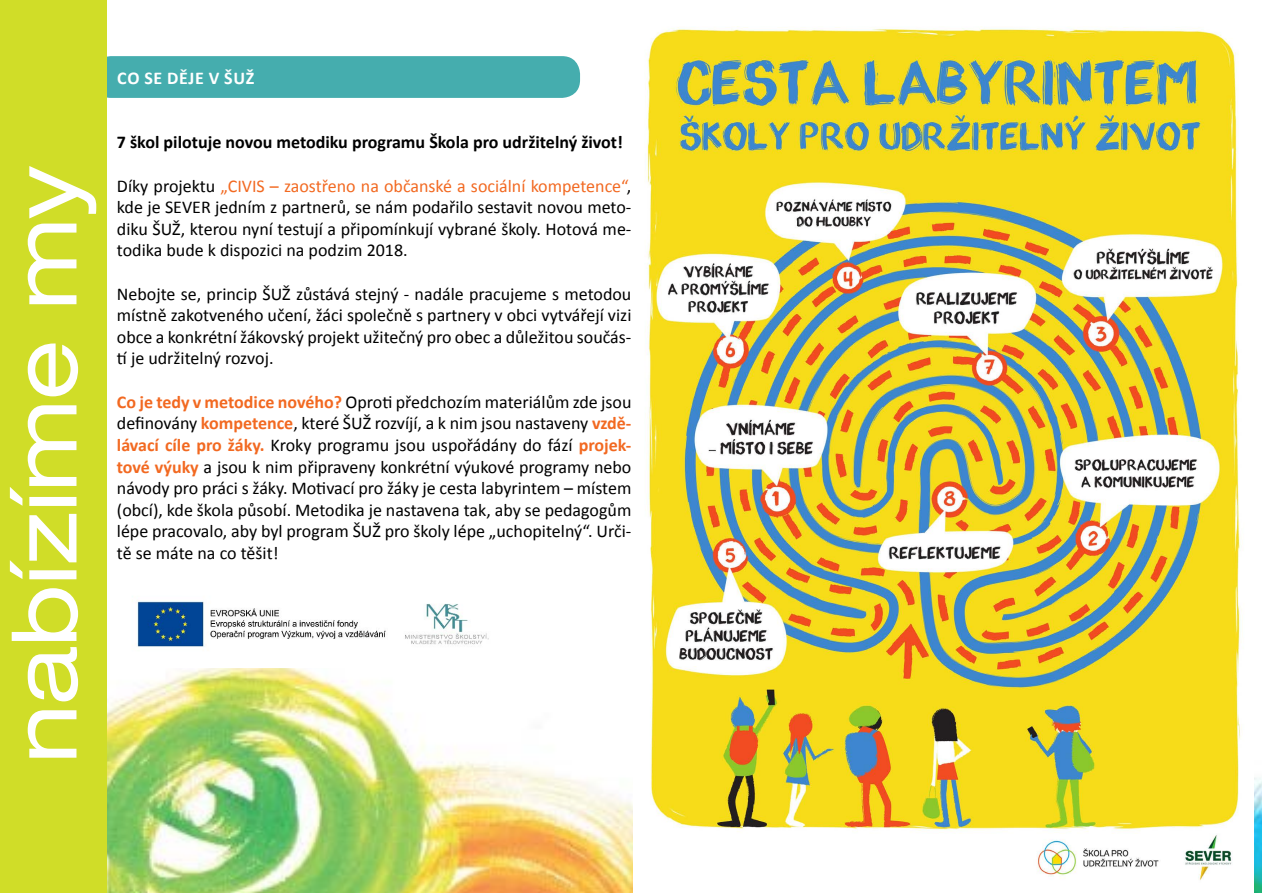
<style>
.page{position:relative;width:1263px;height:893px;background:#fff}
.page>*{position:absolute;margin:0;border:0;box-sizing:border-box;transform-origin:0 0}
.t1{font:expanded 90px "Helvetica Neue LT Pro";color:#fff}
.t2{font:18px/21.6px "Calibri";color:#000;text-align:justify}
.t3{font:700 18px "Calibri";color:#000}
.t4{font:700 18px "Calibri";color:#fff}
.s1{color:#f26921}
.s2{font-weight:700;color:#f26921}
</style>
<div class="page">
<img style="left:106px;top:663px;width:1156px;height:230px">
<div style="left:93px;top:56px;width:487px;height:42px;background:#45adae;border-radius:18px"></div>
<div style="left:0;top:0;width:106px;height:893px;background:#d0dd28"></div>
<img style="left:634px;top:26px;width:620px;height:867px">
<img style="left:117px;top:601px;width:393px;height:67px">
<h1 class="t1" style="left:-7px;top:763px;width:598px;rotate:-90deg">nabízíme my</h1>
<p class="t4" style="left:117px;top:65px;width:139px">CO SE DĚJE V ŠUŽ</p>
<p class="t3" style="left:117px;top:130px;width:508px">7 škol pilotuje novou metodiku programu Škola pro udržitelný život!</p>
<p class="t2" style="left:117px;top:174px;width:516px">Díky projektu <span class="s1">„CIVIS – zaostřeno na občanské a sociální kompetence“</span>, kde je SEVER jedním z partnerů, se nám podařilo sestavit novou meto&shy;diku ŠUŽ, kterou nyní testují a připomínkují vybrané školy. Hotová me&shy;todika bude k dispozici na podzim 2018.</p>
<p class="t2" style="left:117px;top:282px;width:516px">Nebojte se, princip ŠUŽ zůstává stejný - nadále pracujeme s metodou místně zakotveného učení, žáci společně s partnery v obci vytvářejí vizi obce a konkrétní žákovský projekt užitečný pro obec a důležitou součás&shy;tí je udržitelný rozvoj.</p>
<p class="t2" style="left:117px;top:390px;width:516px"><span class="s2">Co je tedy v metodice nového?</span> Oproti předchozím materiálům zde jsou definovány <span class="s2">kompetence</span>, které ŠUŽ rozvíjí, a k nim jsou nastaveny <span class="s2">vzdě&shy;lávací cíle pro žáky.</span> Kroky programu jsou uspořádány do fází <span class="s2">projek&shy;tové výuky</span> a jsou k nim připraveny konkrétní výukové programy nebo návody pro práci s žáky. Motivací pro žáky je cesta labyrintem – místem (obcí), kde škola působí. Metodika je nastavena tak, aby se pedagogům lépe pracovalo, aby byl program ŠUŽ pro školy lépe „uchopitelný“. Urči&shy;tě se máte na co těšit!</p>
</div>
